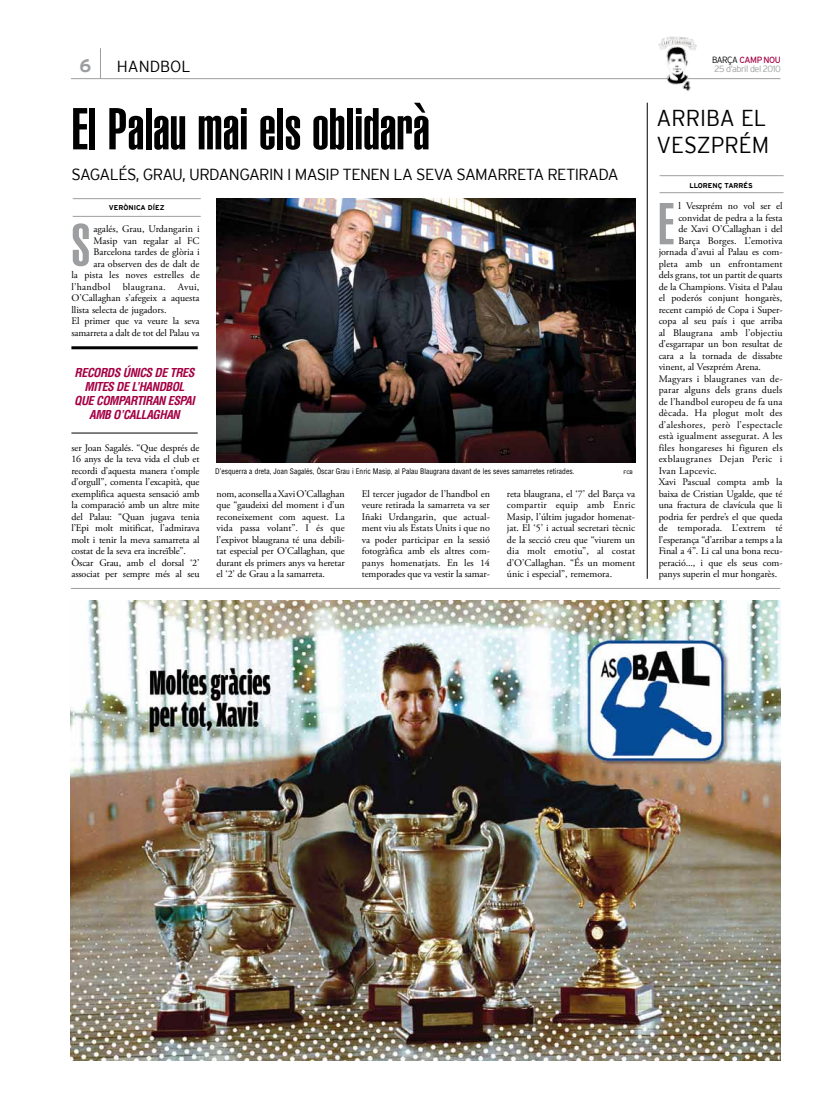
<style>
.page{position:relative;width:823px;height:1106px;background:#fff}
.page>*{position:absolute;margin:0;border:0;box-sizing:border-box;transform-origin:0 0}
.t1{font:58px "Helvetica LT Std Ultra Comp";color:#000}
.t2{font:58px "Helvetica LT Std Ultra Comp";color:#9c9e9f}
.t3{font:300 23px/27px "Interstate";color:#000;scale:.96 1}
.t4{font:700 18px "Interstate";color:#9c9e9f}
.t5{font:300 16px "Interstate";letter-spacing:-.04em;color:#000}
.t6{font:300 16px "Interstate";color:#000}
.t7{font:italic 700 condensed 12px/14px "Helvetica LT Std";letter-spacing:-.04em;color:#a40044;text-align:center}
.t8{font:10px/11.5px "Adobe Garamond Pro";letter-spacing:-.005em;color:#000;text-align:justify}
.t9{font:10px "Adobe Garamond Pro";letter-spacing:.02em;color:#000}
.t10{font:10px "Adobe Garamond Pro";letter-spacing:.025em;color:#000}
.t11{font:10px "Adobe Garamond Pro";letter-spacing:.03em;color:#000}
.t12{font:10px "Adobe Garamond Pro";letter-spacing:.035em;color:#000}
.t13{font:10px "Adobe Garamond Pro";letter-spacing:.015em;color:#000}
.t14{font:300 9px/9px "Interstate";letter-spacing:-.06em;color:#9c9e9f}
.t15{font:condensed 7.5px "Helvetica LT Std";color:#000}
.t16{font:700 7px "Interstate";color:#000}
.t17{font:5px "Interstate";color:#000}
.s1{color:#000}
.s2{font-weight:400;color:#a40044}
</style>
<div class="page">
<img style="left:71px;top:600px;width:708px;height:460px">
<hr style="left:71px;top:588px;width:708px;height:1px;background:#9c9e9f">
<hr style="left:71px;top:78px;width:709px;height:1px;background:#9c9e9f">
<hr style="left:100px;top:48px;width:1px;height:31px;background:#9c9e9f">
<hr style="left:646px;top:103px;width:1px;height:476px;background:#000">
<img style="left:216px;top:198px;width:418px;height:265px">
<hr style="left:71px;top:433px;width:126px;height:1px;background:#000">
<hr style="left:71px;top:346px;width:126px;height:3px;background:#000">
<hr style="left:73px;top:216px;width:128px;height:1px;background:#9c9e9f">
<hr style="left:73px;top:198px;width:128px;height:1px;background:#9c9e9f">
<img style="left:646px;top:36px;width:51px;height:56px">
<hr style="left:659px;top:192px;width:124px;height:1px;background:#9c9e9f">
<hr style="left:659px;top:175px;width:124px;height:1px;background:#9c9e9f">
<p class="t4" style="left:79px;top:55px;width:13px">6</p>
<p class="t6" style="left:117px;top:57px;width:75px">HANDBOL</p>
<p class="t14" style="left:711px;top:55px;width:70px"><span class="s1">BARÇA</span> <span class="s2">CAMP NOU<br></span>25 D’ABRIL DEL 2010</p>
<p class="t1" style="left:71px;top:96px;width:360px">El Palau mai els oblidarà</p>
<p class="t3" style="left:656px;top:104px;width:119px">ARRIBA EL<br>VESZPRÉM</p>
<p class="t5" style="left:71px;top:165px;width:548px">SAGALÉS, GRAU, U RDANGARIN I MASIP TENEN LA SEVA SAMARRETA RETIRADA</p>
<p class="t16" style="left:109px;top:204px;width:57px">VERÒNICA DÍEZ</p>
<p class="t2" style="left:71px;top:212px;width:21px">S</p>
<p class="t8" style="left:93px;top:224px;width:107px">agalés, Grau, Urdangarin i</p>
<p class="t8" style="left:93px;top:235px;width:107px">Masip van regalar al FC</p>
<p class="t8" style="left:93px;top:247px;width:107px">Barcelona tardes de glòria i</p>
<p class="t8" style="left:93px;top:258px;width:107px">ara observen des de dalt de</p>
<p class="t8" style="left:71px;top:270px;width:130px">la pista les noves estrelles de</p>
<p class="t11" style="left:71px;top:281px;width:129px">l’handbol blaugrana. Avui,</p>
<p class="t8" style="left:71px;top:293px;width:130px">O’Callaghan s’afegeix a aquesta</p>
<p class="t8" style="left:71px;top:304px;width:97px">llista selecta de jugadors.</p>
<p class="t8" style="left:71px;top:316px;width:130px">El primer que va veure la seva</p>
<p class="t8" style="left:71px;top:327px;width:130px">samarreta a dalt de tot del Palau va</p>
<p class="t7" style="left:74px;top:365px;width:122px">RECORDS ÚNICS DE TRES<br>MITES DE L’HANDBOL<br>QUE COMPARTIRAN ESPAI<br>AMB O’CALLAGHAN</p>
<p class="t8" style="left:71px;top:442px;width:130px;text-align:left">ser Joan Sagalés. “Que després de<br>16 anys de la teva vida el club et recordi d’aquesta manera t’omple d’orgull”, comenta l’excapità, que exemplifica aquesta sensació amb la comparació amb un altre mite del Palau: “Quan jugava tenia l’Epi molt mitificat, l’admirava molt i tenir la meva samarreta al costat de la seva era increïble”.<br>Òscar Grau, amb el dorsal ‘2’ associat per sempre més al seu</p>
<p class="t15" style="left:215px;top:466px;width:361px">D’esquerra a dreta, Joan Sagalés, Òscar Grau i Enric Masip, al Palau Blaugrana davant de les seves samarretes retirades.</p>
<p class="t17" style="left:623px;top:469px;width:11px">FCB</p>
<p class="t8" style="left:216px;top:488px;width:130px">nom, aconsella a Xavi O’Callaghan que “gaudeixi del moment i d’un reconeixement com aquest. La vida passa volant”. I és que l’expivot blaugrana té una debili&shy;tat especial per O’Callaghan, que durant els primers anys va heretar el ‘2’ de Grau a la samarreta.</p>
<p class="t8" style="left:361px;top:488px;width:130px">El tercer jugador de l’handbol en veure retirada la samarreta va ser Iñaki Urdangarin, que actual&shy;ment viu als Estats Units i que no va poder participar en la sessió fotogràfica amb els altres com&shy;panys homenatjats. En les 14 temporades que va vestir la samar-</p>
<p class="t8" style="left:506px;top:488px;width:130px">reta blaugrana, el ‘7’ del Barça va compartir equip amb Enric Masip, l’últim jugador homenat&shy;jat. El ‘5’ i actual secretari tècnic de la secció creu que “viurem un dia molt emotiu”, al costat d’O’Callaghan. “És un moment únic i especial”, rememora.</p>
<p class="t16" style="left:689px;top:181px;width:65px">LLORENÇ TARRÉS</p>
<p class="t8" style="left:678px;top:201px;width:106px">l Veszprém no vol ser el</p>
<p class="t8" style="left:678px;top:212px;width:106px">convidat de pedra a la festa</p>
<p class="t8" style="left:678px;top:224px;width:106px">de Xavi O’Callaghan i del</p>
<p class="t8" style="left:678px;top:235px;width:105px">Barça Borges. L’emotiva</p>
<p class="t8" style="left:658px;top:247px;width:125px">jornada d’avui al Palau es com-</p>
<p class="t8" style="left:658px;top:258px;width:125px">pleta amb un enfrontament</p>
<p class="t8" style="left:658px;top:270px;width:125px">dels grans, tot un partit de quarts</p>
<p class="t8" style="left:658px;top:281px;width:125px">de la Champions. Visita el Palau</p>
<p class="t8" style="left:658px;top:293px;width:125px">el poderós conjunt hongarès,</p>
<p class="t8" style="left:658px;top:304px;width:125px">recent campió de Copa i Super-</p>
<p class="t8" style="left:658px;top:316px;width:125px">copa al seu país i que arriba</p>
<p class="t8" style="left:658px;top:327px;width:125px">al Blaugrana amb l’objectiu</p>
<p class="t8" style="left:658px;top:339px;width:125px">d’esgarrapar un bon resultat de</p>
<p class="t8" style="left:658px;top:350px;width:125px">cara a la tornada de dissabte</p>
<p class="t8" style="left:658px;top:362px;width:104px">vinent, al Veszprém Arena.</p>
<p class="t9" style="left:658px;top:373px;width:125px">Magyars i blaugranes van de-</p>
<p class="t9" style="left:658px;top:384px;width:125px">parar alguns dels grans duels</p>
<p class="t9" style="left:658px;top:396px;width:125px">de l’handbol europeu de fa una</p>
<p class="t9" style="left:658px;top:407px;width:125px">dècada. Ha plogut molt des</p>
<p class="t10" style="left:658px;top:419px;width:125px">d’aleshores, però l’espectacle</p>
<p class="t9" style="left:658px;top:430px;width:125px">està igualment assegurat. A les</p>
<p class="t9" style="left:658px;top:442px;width:125px">files hongareses hi figuren els</p>
<p class="t12" style="left:658px;top:453px;width:125px">exblaugranes Dejan Peric i</p>
<p class="t9" style="left:658px;top:465px;width:60px">Ivan Lapcevic.</p>
<p class="t8" style="left:658px;top:477px;width:125px">Xavi Pascual compta amb la</p>
<p class="t8" style="left:658px;top:488px;width:125px">baixa de Cristian Ugalde, que té</p>
<p class="t8" style="left:658px;top:500px;width:125px">una fractura de clavícula que li</p>
<p class="t8" style="left:658px;top:511px;width:125px">podria fer perdre’s el que queda</p>
<p class="t13" style="left:658px;top:522px;width:125px">de temporada. L’extrem té</p>
<p class="t8" style="left:658px;top:534px;width:125px">l’esperança “d’arribar a temps a la</p>
<p class="t8" style="left:658px;top:546px;width:125px">Final a 4”. Li cal una bona recu-</p>
<p class="t8" style="left:658px;top:557px;width:125px">peració..., i que els seus com-</p>
<p class="t8" style="left:658px;top:569px;width:120px">panys superin el mur hongarès.</p>
<p class="t2" style="left:657px;top:191px;width:18px">E</p>
</div>
